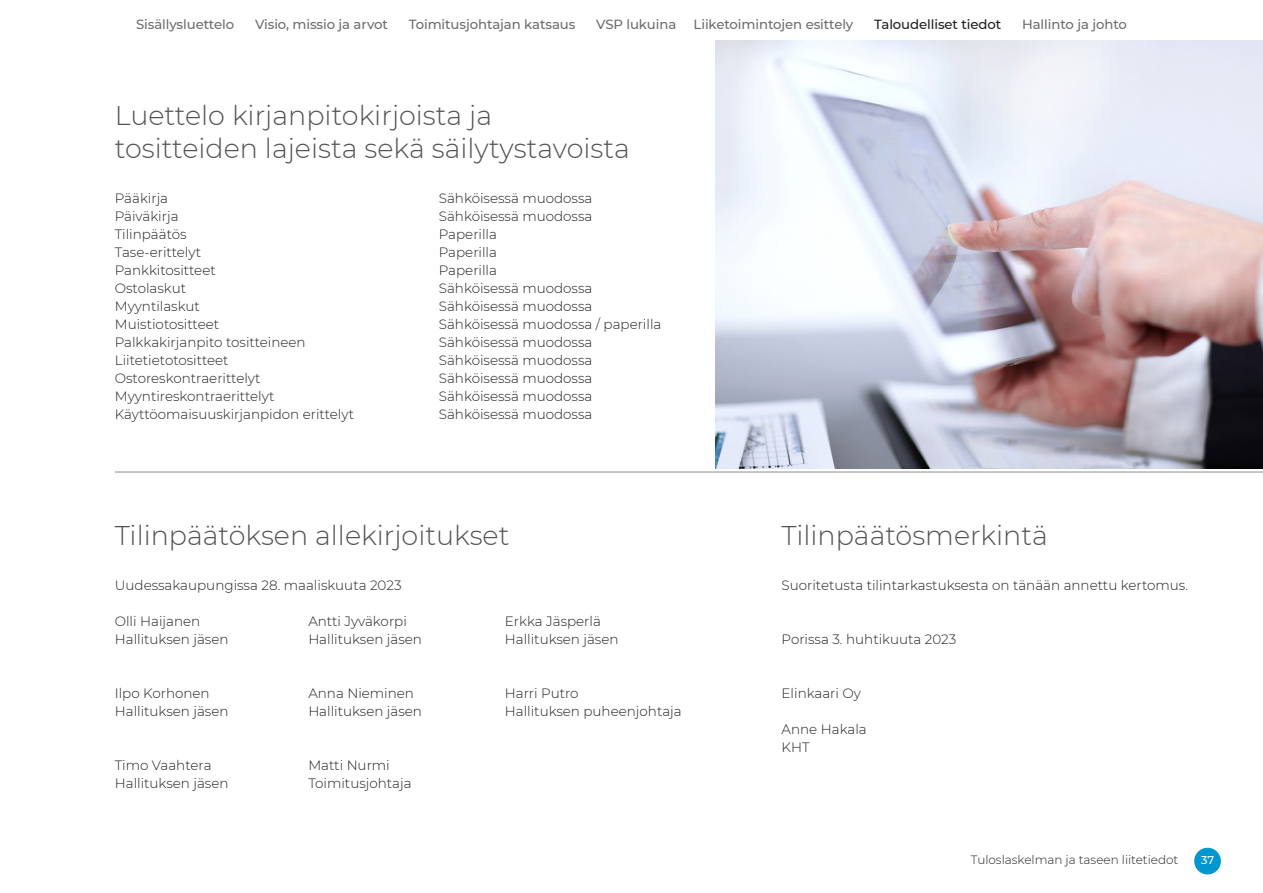
<style>
.page{position:relative;width:1263px;height:893px;background:#fff}
.page>*{position:absolute;margin:0;border:0;box-sizing:border-box;transform-origin:0 0}
.t1{font:300 27px/32.4px "Montserrat";color:#535355}
.t2{font:300 13.5px/18px "Montserrat";color:#231f20}
.t3{font:500 13.35px "Montserrat";letter-spacing:-.005em;color:#6c6d70}
.t4{font:500 13.35px "Montserrat";letter-spacing:-.005em;color:#231f20}
.t5{font:300 12px "Montserrat";color:#231f20}
.t6{font:500 11.25px "Montserrat";color:#fff}
</style>
<div class="page">
<div style="left:1194px;top:848px;width:27px;height:26px;background:#0096d0;border-radius:50%"></div>
<img style="left:716px;top:40px;width:547px;height:428px">
<hr style="left:115px;top:472px;width:1148px;height:1px;background:#231f20">
<p class="t3" style="left:136px;top:15px;width:100px">Sisällysluettelo</p>
<p class="t3" style="left:255px;top:15px;width:134px">Visio, missio ja arvot</p>
<p class="t3" style="left:409px;top:15px;width:168px">Toimitusjohtajan katsaus</p>
<p class="t3" style="left:596px;top:15px;width:82px">VSP lukuina</p>
<p class="t3" style="left:694px;top:15px;width:161px">Liiketoimintojen esittely</p>
<p class="t4" style="left:874px;top:15px;width:129px">Taloudelliset tiedot</p>
<p class="t3" style="left:1022px;top:15px;width:106px">Hallinto ja johto</p>
<h1 class="t1" style="left:115px;top:99px;width:517px">Luettelo kirjanpitokirjoista ja tositteiden lajeista sekä säilytystavoista</h1>
<p class="t2" style="left:115px;top:189px;width:55px">Pääkirja</p>
<p class="t2" style="left:439px;top:189px;width:155px">Sähköisessä muodossa</p>
<p class="t2" style="left:115px;top:207px;width:65px">Päiväkirja</p>
<p class="t2" style="left:439px;top:207px;width:155px">Sähköisessä muodossa</p>
<p class="t2" style="left:115px;top:225px;width:73px">Tilinpäätös</p>
<p class="t2" style="left:439px;top:225px;width:60px">Paperilla</p>
<p class="t2" style="left:115px;top:243px;width:88px">Tase-erittelyt</p>
<p class="t2" style="left:439px;top:243px;width:60px">Paperilla</p>
<p class="t2" style="left:115px;top:261px;width:102px">Pankkitositteet</p>
<p class="t2" style="left:439px;top:261px;width:60px">Paperilla</p>
<p class="t2" style="left:115px;top:279px;width:73px">Ostolaskut</p>
<p class="t2" style="left:439px;top:279px;width:155px">Sähköisessä muodossa</p>
<p class="t2" style="left:115px;top:297px;width:87px">Myyntilaskut</p>
<p class="t2" style="left:439px;top:297px;width:155px">Sähköisessä muodossa</p>
<p class="t2" style="left:115px;top:315px;width:106px">Muistiotositteet</p>
<p class="t2" style="left:439px;top:315px;width:224px">Sähköisessä muodossa / paperilla</p>
<p class="t2" style="left:115px;top:333px;width:192px">Palkkakirjanpito tositteineen</p>
<p class="t2" style="left:439px;top:333px;width:155px">Sähköisessä muodossa</p>
<p class="t2" style="left:115px;top:351px;width:115px">Liitetietotositteet</p>
<p class="t2" style="left:439px;top:351px;width:155px">Sähköisessä muodossa</p>
<p class="t2" style="left:115px;top:369px;width:147px">Ostoreskontraerittelyt</p>
<p class="t2" style="left:439px;top:369px;width:155px">Sähköisessä muodossa</p>
<p class="t2" style="left:115px;top:387px;width:161px">Myyntireskontraerittelyt</p>
<p class="t2" style="left:439px;top:387px;width:155px">Sähköisessä muodossa</p>
<p class="t2" style="left:115px;top:405px;width:241px">Käyttöomaisuuskirjanpidon erittelyt</p>
<p class="t2" style="left:439px;top:405px;width:155px">Sähköisessä muodossa</p>
<h1 class="t1" style="left:115px;top:518px;width:396px">Tilinpäätöksen allekirjoitukset</h1>
<p class="t2" style="left:115px;top:576px;width:288px">Uudessakaupungissa 28. maaliskuuta 2023</p>
<p class="t2" style="left:115px;top:612px;width:87px">Olli Haijanen</p>
<p class="t2" style="left:308px;top:612px;width:100px">Antti Jyväkorpi</p>
<p class="t2" style="left:505px;top:612px;width:98px">Erkka Jäsperlä</p>
<p class="t2" style="left:115px;top:629px;width:115px">Hallituksen jäsen</p>
<p class="t2" style="left:308px;top:629px;width:115px">Hallituksen jäsen</p>
<p class="t2" style="left:505px;top:629px;width:115px">Hallituksen jäsen</p>
<p class="t2" style="left:115px;top:683px;width:96px">Ilpo Korhonen</p>
<p class="t2" style="left:308px;top:683px;width:107px">Anna Nieminen</p>
<p class="t2" style="left:505px;top:683px;width:75px">Harri Putro</p>
<p class="t2" style="left:115px;top:701px;width:115px">Hallituksen jäsen</p>
<p class="t2" style="left:308px;top:701px;width:115px">Hallituksen jäsen</p>
<p class="t2" style="left:505px;top:701px;width:178px">Hallituksen puheenjohtaja</p>
<p class="t2" style="left:115px;top:755px;width:98px">Timo Vaahtera</p>
<p class="t2" style="left:308px;top:755px;width:83px">Matti Nurmi</p>
<p class="t2" style="left:115px;top:773px;width:115px">Hallituksen jäsen</p>
<p class="t2" style="left:308px;top:773px;width:105px">Toimitusjohtaja</p>
<h1 class="t1" style="left:782px;top:518px;width:268px">Tilinpäätösmerkintä</h1>
<p class="t2" style="left:782px;top:576px;width:408px">Suoritetusta tilintarkastuksesta on tänään annettu kertomus.</p>
<p class="t2" style="left:782px;top:630px;width:176px">Porissa 3. huhtikuuta 2023</p>
<p class="t2" style="left:782px;top:683px;width:81px">Elinkaari Oy</p>
<p class="t2" style="left:782px;top:720px;width:87px">Anne Hakala<br>KHT</p>
<p class="t5" style="left:971px;top:852px;width:209px">Tuloslaskelman ja taseen liitetiedot</p>
<p class="t6" style="left:1201px;top:852px;width:15px">37</p>
</div>
